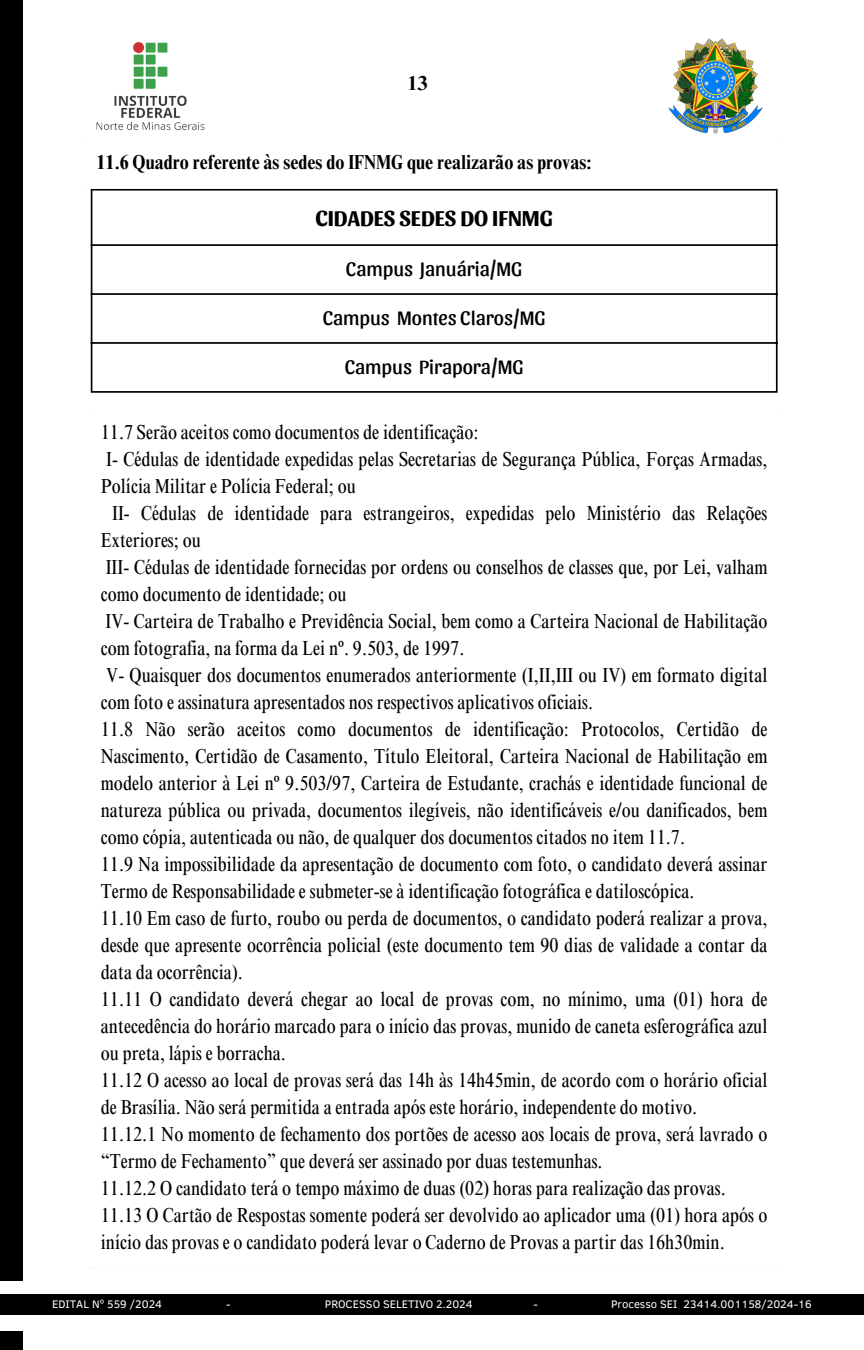
<style>
.page{position:relative;width:864px;height:1350px;background:#fff}
.page>*{position:absolute;margin:0;border:0;box-sizing:border-box;transform-origin:0 0}
.t1{font:700 22.5px "Sansita";color:#000}
.t2{font:condensed 20.25px/27px "Times NRMT Pro";color:#000}
.t3{font:20.25px "Sansita";color:#000}
.t4{font:700 condensed 20.25px "Times NRMT Pro";color:#000}
.t5{font:700 20.25px "Times NRMT Pro";color:#000}
.t6{font:11.25px "Clear Sans";color:#fff}
</style>
<div class="page">
<img style="left:668px;top:38px;width:95px;height:96px">
<div style="left:0;top:0;width:22px;height:1280px;background:#000"></div>
<div style="left:0;top:1332px;width:22px;height:18px;background:#000"></div>
<img style="left:96px;top:41px;width:109px;height:90px">
<hr style="left:91px;top:191px;width:1px;height:200px;background:#000">
<hr style="left:776px;top:191px;width:2px;height:200px;background:#000">
<hr style="left:91px;top:189px;width:687px;height:2px;background:#000">
<hr style="left:91px;top:244px;width:687px;height:2px;background:#000">
<hr style="left:91px;top:293px;width:687px;height:2px;background:#000">
<hr style="left:91px;top:342px;width:687px;height:2px;background:#000">
<hr style="left:91px;top:391px;width:687px;height:2px;background:#000">
<div style="left:0;top:1294px;width:864px;height:21px;background:#000"></div>
<p class="t5" style="left:407px;top:75px;width:22px">13</p>
<p class="t4" style="left:97px;top:154px;width:496px">11.6 Quadro referente às sedes do IFNMG que realizarão as provas:</p>
<p class="t1" style="left:315px;top:203px;width:239px">CIDADES SEDES DO IFNMG</p>
<p class="t3" style="left:346px;top:256px;width:178px">Campus Januária/MG</p>
<p class="t3" style="left:323px;top:305px;width:224px">Campus Montes Claros/MG</p>
<p class="t3" style="left:345px;top:354px;width:180px">Campus Pirapora/MG</p>
<p class="t2" style="left:101px;top:421px;width:379px">11.7 Serão aceitos como documentos de identificação:</p>
<p class="t2" style="left:101px;top:448px;width:668px">I- Cédulas de identidade expedidas pelas Secretarias de Segurança Pública, Forças Armadas,<br>Polícia Militar e Polícia Federal; ou</p>
<p class="t2" style="left:101px;top:502px;width:668px;text-indent:11px">II- Cédulas de identidade para estrangeiros, expedidas pelo Ministério das Relações<br>Exteriores; ou</p>
<p class="t2" style="left:101px;top:556px;width:668px">III- Cédulas de identidade fornecidas por ordens ou conselhos de classes que, por Lei, valham como documento de identidade; ou</p>
<p class="t2" style="left:101px;top:610px;width:668px">IV- Carteira de Trabalho e Previdência Social, bem como a Carteira Nacional de Habilitação com fotografia, na forma da Lei nº. 9.503, de 1997.</p>
<p class="t2" style="left:101px;top:664px;width:668px">V- Quaisquer dos documentos enumerados anteriormente (I,II,III ou IV) em formato digital com foto e assinatura apresentados nos respectivos aplicativos oficiais.</p>
<p class="t2" style="left:101px;top:718px;width:668px;text-align:justify">11.8 Não serão aceitos como documentos de identificação: Protocolos, Certidão de Nascimento, Certidão de Casamento, Título Eleitoral, Carteira Nacional de Habilitação em modelo anterior à Lei nº 9.503/97, Carteira de Estudante, crachás e identidade funcional de natureza pública ou privada, documentos ilegíveis, não identificáveis e/ou danificados, bem como cópia, autenticada ou não, de qualquer dos documentos citados no item 11.7.</p>
<p class="t2" style="left:101px;top:853px;width:668px">11.9 Na impossibilidade da apresentação de documento com foto, o candidato deverá assinar<br>Termo de Responsabilidade e submeter-se à identificação fotográfica e datiloscópica.</p>
<p class="t2" style="left:101px;top:907px;width:668px;text-align:justify">11.10 Em caso de furto, roubo ou perda de documentos, o candidato poderá realizar a prova, desde que apresente ocorrência policial (este documento tem 90 dias de validade a contar da data da ocorrência).</p>
<p class="t2" style="left:101px;top:988px;width:668px;text-align:justify">11.11 O candidato deverá chegar ao local de provas com, no mínimo, uma (01) hora de antecedência do horário marcado para o início das provas, munido de caneta esferográfica azul ou preta, lápis e borracha.</p>
<p class="t2" style="left:101px;top:1069px;width:668px">11.12 O acesso ao local de provas será das 14h às 14h45min, de acordo com o horário oficial de Brasília. Não será permitida a entrada após este horário, independente do motivo.</p>
<p class="t2" style="left:101px;top:1123px;width:668px">11.12.1 No momento de fechamento dos portões de acesso aos locais de prova, será lavrado o “Termo de Fechamento” que deverá ser assinado por duas testemunhas.</p>
<p class="t2" style="left:101px;top:1177px;width:627px">11.12.2 O candidato terá o tempo máximo de duas (02) horas para realização das provas.</p>
<p class="t2" style="left:101px;top:1204px;width:668px">11.13 O Cartão de Respostas somente poderá ser devolvido ao aplicador uma (01) hora após o início das provas e o candidato poderá levar o Caderno de Provas a partir das 16h30min.</p>
<h1 class="t6" style="left:52px;top:1296px;width:112px">EDITAL Nº 559 /2024</h1>
<h1 class="t6" style="left:226px;top:1296px;width:6px">-</h1>
<h1 class="t6" style="left:325px;top:1296px;width:149px">PROCESSO SELETIVO 2.2024</h1>
<h1 class="t6" style="left:534px;top:1296px;width:6px">-</h1>
<h1 class="t6" style="left:611px;top:1296px;width:202px">Processo SEI 23414.001158/2024-16</h1>
</div>
